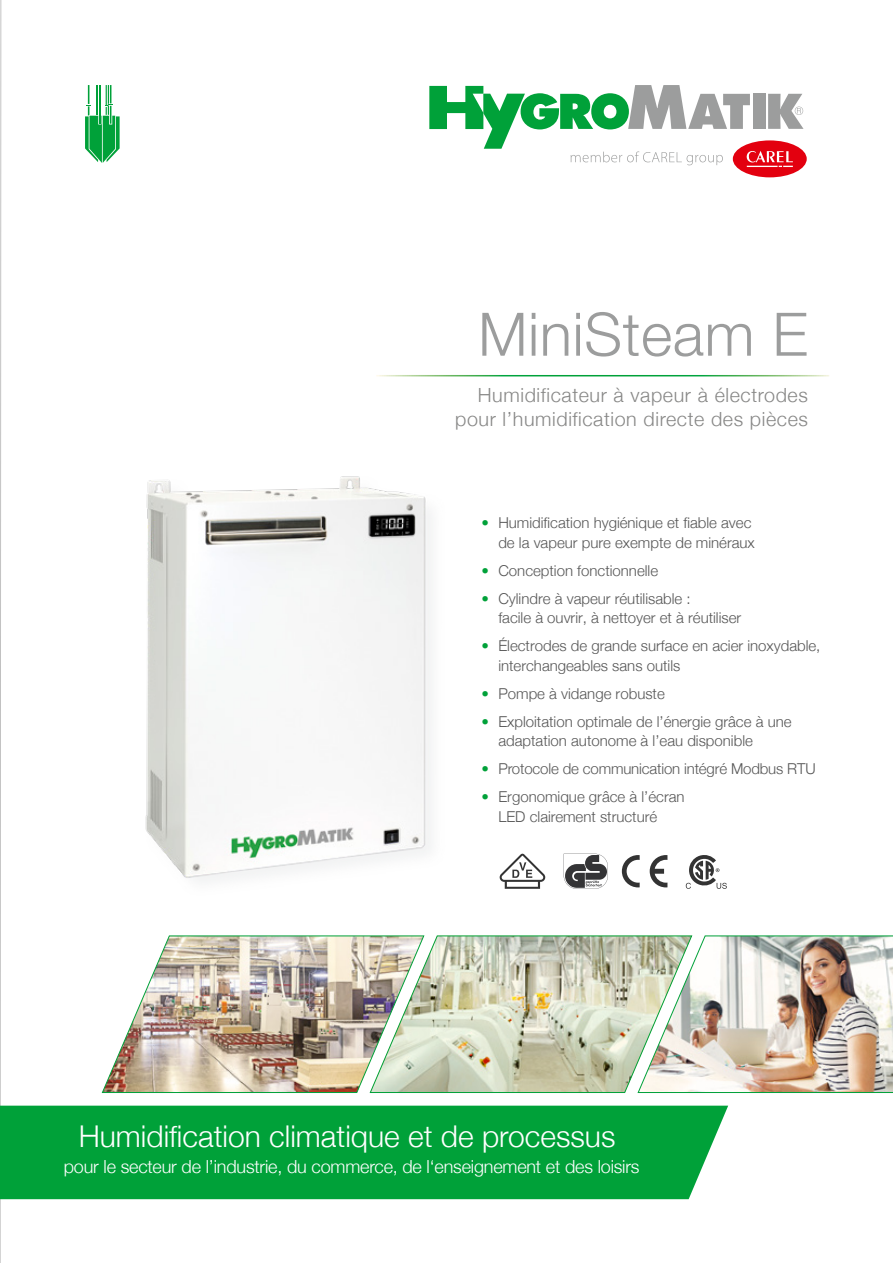
<style>
.page{position:relative;width:893px;height:1263px;background:#fff}
.page>*{position:absolute;margin:0;border:0;box-sizing:border-box;transform-origin:0 0}
.t1{font:300 60px "Helvetica Neue";letter-spacing:.01em;color:#9c9d9d}
.t2{font:300 30px "Helvetica Neue";color:#fff}
.t3{font:300 19.5px/24px "Helvetica Neue";letter-spacing:.03em;color:#878786;text-align:right}
.t4{font:300 18px "Helvetica Neue";letter-spacing:-.01em;color:#fff}
.t5{font:300 15px/19.5px "Helvetica Neue";color:#565656}
.s1{color:#00a139}
</style>
<div class="page">
<svg style="left:0;top:0;width:1px;height:1263px"></svg>
<img style="left:101px;top:940px;width:268px;height:153px">
<img style="left:693px;top:935px;width:200px;height:158px">
<img style="left:369px;top:935px;width:324px;height:158px">
<img style="left:145px;top:476px;width:335px;height:464px">
<svg style="left:500px;top:854px;width:45px;height:35px"></svg>
<svg style="left:564px;top:854px;width:44px;height:35px"></svg>
<svg style="left:622px;top:855px;width:18px;height:32px"></svg>
<svg style="left:650px;top:855px;width:17px;height:32px"></svg>
<svg style="left:686px;top:855px;width:41px;height:34px"></svg>
<div style="left:0;top:1106px;width:728px;height:93px;background:#00a139"></div>
<svg style="left:85px;top:85px;width:35px;height:78px"></svg>
<div style="left:733px;top:140px;width:74px;height:37px;background:#e3000f;border-radius:50%"></div>
<svg style="left:429px;top:85px;width:374px;height:82px"></svg>
<h1 class="t1" style="left:478px;top:286px;width:331px">MiniSteam E</h1>
<h3 class="t3" style="left:455px;top:382px;width:354px">Humidificateur à vapeur à électrodes pour l’humidification directe des pièces</h3>
<p class="t5" style="left:481px;top:512px;width:275px;text-align:right"><span class="s1">•</span> Humidification hygiénique et fiable avec de la vapeur pure exempte de minéraux</p>
<p class="t5" style="left:481px;top:559px;width:178px"><span class="s1">•</span> Conception fonctionnelle</p>
<p class="t5" style="left:498px;top:587px;width:244px;text-indent:-17px"><span class="s1">•</span> Cylindre à vapeur réutilisable :<br>facile à ouvrir, à nettoyer et à réutiliser</p>
<p class="t5" style="left:498px;top:635px;width:324px;text-indent:-17px"><span class="s1">•</span> Électrodes de grande surface en acier inoxydable, interchangeables sans outils</p>
<p class="t5" style="left:481px;top:682px;width:185px"><span class="s1">•</span> Pompe à vidange robuste</p>
<p class="t5" style="left:498px;top:710px;width:295px;text-indent:-17px"><span class="s1">•</span> Exploitation optimale de l’énergie grâce à une adaptation autonome à l’eau disponible</p>
<p class="t5" style="left:481px;top:758px;width:336px"><span class="s1">•</span> Protocole de communication intégré Modbus RTU</p>
<p class="t5" style="left:498px;top:786px;width:188px;text-indent:-17px"><span class="s1">•</span> Ergonomique grâce à l’écran<br>LED clairement structuré</p>
<h2 class="t2" style="left:79px;top:1112px;width:538px">Humidification climatique et de processus</h2>
<p class="t4" style="left:64px;top:1152px;width:577px">pour le secteur de l’industrie, du commerce, de l‘enseignement et des loisirs</p>
</div>
